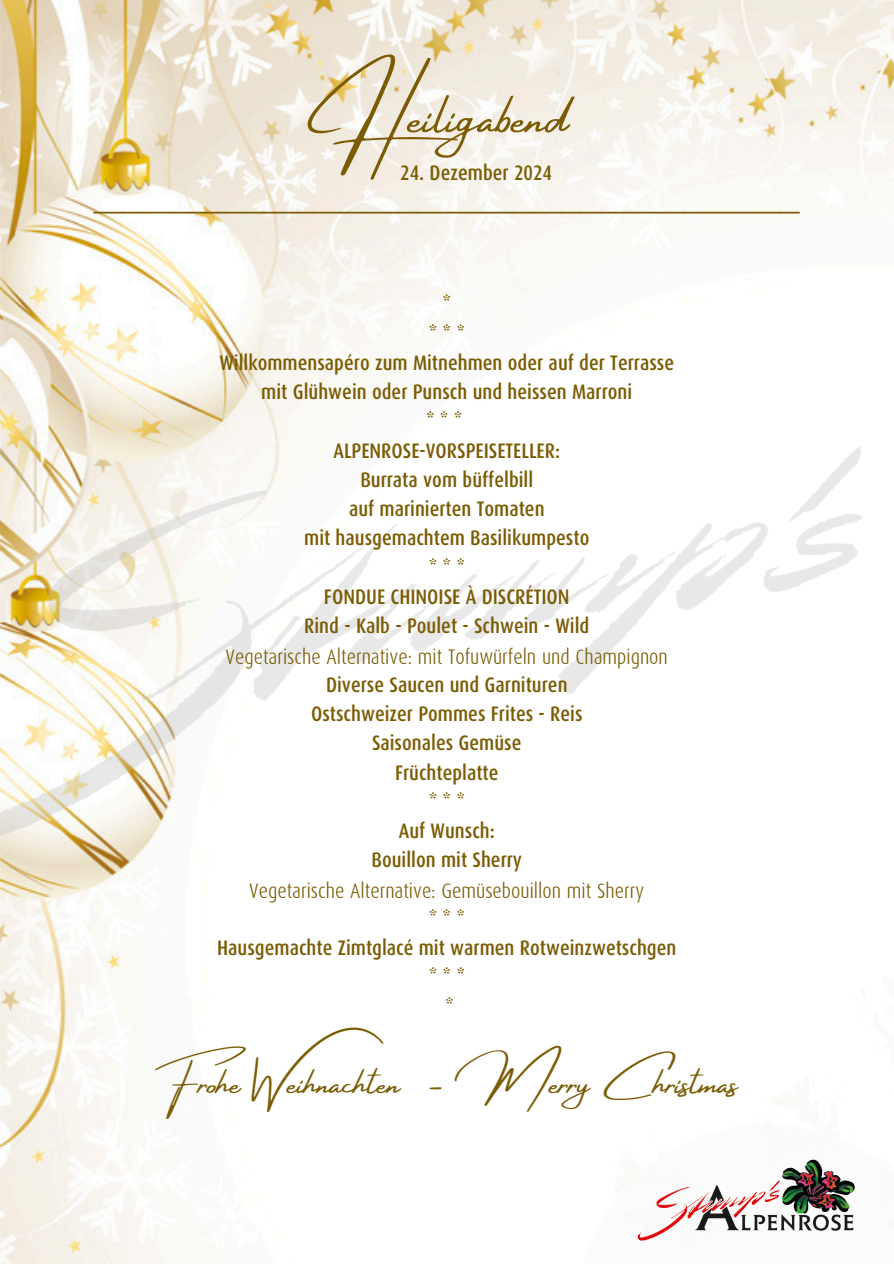
<style>
.page{position:relative;width:894px;height:1264px;background:#fff}
.page>*{position:absolute;margin:0;border:0;box-sizing:border-box;transform-origin:0 0}
.t1{font:54px "Amsterdam Four";color:#7b5c04}
.t2{font:36px "Amsterdam Four";color:#7b5c04}
.t3{font:500 21px/29.2px "Dax Condensed";color:#7b5c04}
.t4{font:300 21px "Dax Condensed";color:#7b5c04}
</style>
<div class="page">
<img style="left:0;top:0;width:893px;height:1263px">
<img style="left:576px;top:1124px;width:317px;height:139px">
<img style="left:0;top:448px;width:862px;height:398px">
<p class="t1" style="left:324px;top:88px;width:245px">Heiligabend</p>
<h2 class="t3" style="left:94px;top:158px;width:707px;text-indent:306px">24. Dezember 2024 __________________________________________________________________________</h2>
<h1 class="t3" style="left:442px;top:289px;width:10px">*</h1>
<h3 class="t3" style="left:429px;top:319px;width:37px">***</h3>
<p class="t3" style="left:219px;top:348px;width:456px">Willkommensapéro zum Mitnehmen oder auf der Terrasse</p>
<p class="t3" style="left:261px;top:377px;width:372px">mit Glühwein oder Punsch und heissen Marroni</p>
<p class="t3" style="left:426px;top:406px;width:37px">***</p>
<p class="t3" style="left:333px;top:436px;width:228px">ALPENROSE-VORSPEISETELLER:</p>
<p class="t3" style="left:360px;top:465px;width:174px">Burrata vom büffelbill</p>
<p class="t3" style="left:349px;top:494px;width:197px">auf marinierten Tomaten</p>
<p class="t3" style="left:304px;top:523px;width:286px">mit hausgemachtem Basilikumpesto</p>
<p class="t3" style="left:429px;top:553px;width:37px">***</p>
<p class="t3" style="left:324px;top:582px;width:247px">FONDUE CHINOISE À DISCRÉTION</p>
<p class="t3" style="left:304px;top:611px;width:286px">Rind - Kalb - Poulet - Schwein - Wild</p>
<p class="t4" style="left:225px;top:645px;width:443px">Vegetarische Alternative: mit Tofuwürfeln und Champignon</p>
<p class="t3" style="left:326px;top:670px;width:243px">Diverse Saucen und Garnituren</p>
<p class="t3" style="left:311px;top:699px;width:273px">Ostschweizer Pommes Frites - Reis</p>
<p class="t3" style="left:372px;top:728px;width:151px">Saisonales Gemüse</p>
<p class="t3" style="left:395px;top:757px;width:105px">Früchteplatte</p>
<p class="t3" style="left:429px;top:787px;width:37px">***</p>
<p class="t3" style="left:398px;top:816px;width:97px">Auf Wunsch:</p>
<p class="t3" style="left:371px;top:845px;width:152px">Bouillon mit Sherry</p>
<p class="t4" style="left:249px;top:879px;width:396px">Vegetarische Alternative: Gemüsebouillon mit Sherry</p>
<p class="t3" style="left:429px;top:904px;width:37px">***</p>
<p class="t3" style="left:217px;top:933px;width:460px">Hausgemachte Zimtglacé mit warmen Rotweinzwetschgen</p>
<p class="t3" style="left:429px;top:962px;width:37px">***</p>
<p class="t3" style="left:445px;top:991px;width:10px">*</p>
<p class="t2" style="left:155px;top:1063px;width:584px">Frohe Weihnachten - Merry Christmas</p>
</div>
